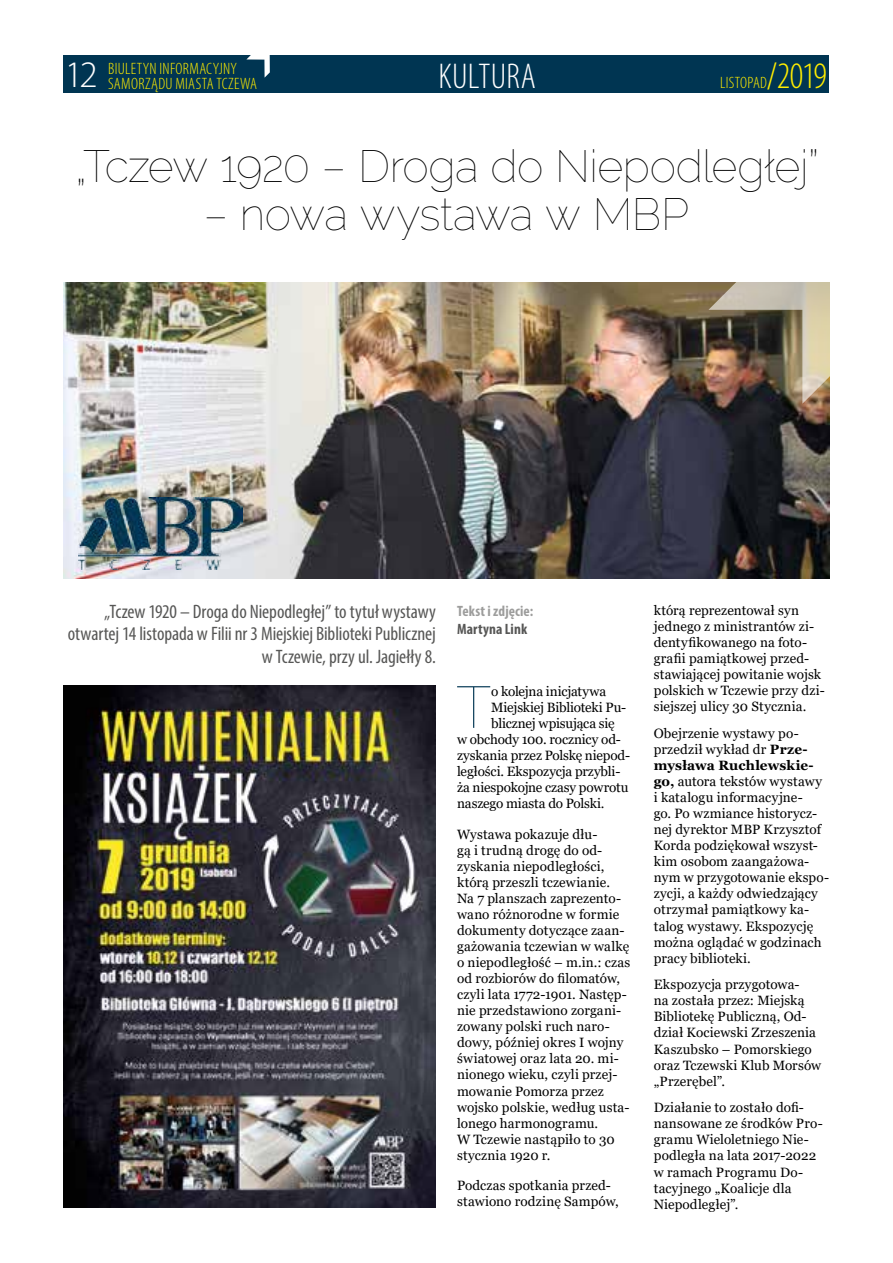
<style>
.page{position:relative;width:893px;height:1263px;background:#fff}
.page>*{position:absolute;margin:0;border:0;box-sizing:border-box;transform-origin:0 0}
.t1{font:100 58.65px "Raleway";color:#003552}
.t2{font:100 45px "Raleway";letter-spacing:-.015em;color:#000}
.t3{font:300 condensed 37.5px "Myriad Pro";color:#ffed00}
.t4{font:300 37.5px "Myriad Pro";color:#fff}
.t5{font:300 condensed 36px "Myriad Pro";letter-spacing:.01em;color:#fff}
.t6{font:condensed 19.5px/22.5px "Myriad Pro";letter-spacing:-.005em;color:#575756;text-align:right}
.t7{font:300 condensed 16.5px/15px "Myriad Pro";letter-spacing:.02em;color:#ffed00}
.t8{font:700 condensed 15px "Myriad Pro";letter-spacing:.005em;color:#9d9d9c}
.t9{font:700 condensed 15px "Myriad Pro";letter-spacing:.01em;color:#575756}
.t10{font:13.5px/16px "Georgia";letter-spacing:.01em;color:#000}
.t11{font:13.5px "Georgia";letter-spacing:-.01em;color:#000}
.t12{font:13.5px "Georgia";letter-spacing:-.015em;color:#000}
.s1{font-weight:700}
</style>
<div class="page">
<div style="left:64px;top:56px;width:765px;height:37px;background:#003552"></div>
<svg style="left:246px;top:55px;width:24px;height:23px"></svg>
<img style="left:64px;top:685px;width:372px;height:523px">
<img style="left:64px;top:283px;width:765px;height:295px">
<img style="left:708px;top:282px;width:122px;height:122px">
<img style="left:79px;top:497px;width:164px;height:73px">
<h3 class="t4" style="left:65px;top:54px;width:35px">12</h3>
<p class="t7" style="left:108px;top:61px;width:151px">BIULETYN INFORMACYJNY<br>SAMORZĄDU MIASTA TCZEWA</p>
<h3 class="t5" style="left:438px;top:54px;width:99px">KULTURA</h3>
<h3 class="t3" style="left:766px;top:53px;width:62px">/2019</h3>
<p class="t7" style="left:720px;top:75px;width:49px">LISTOPAD</p>
<h2 class="t2" style="left:74px;top:140px;width:747px">„Tczew 1920 – Droga do Niepodległej”</h2>
<h2 class="t2" style="left:204px;top:188px;width:487px">– nowa wystawa w MBP</h2>
<h3 class="t6" style="left:68px;top:600px;width:370px">„Tczew 1920 – Droga do Niepodległej” to tytuł wystawy otwartej 14 listopada w Filii nr 3 Miejskiej Biblioteki Publicznej w Tczewie, przy ul. Jagiełły 8.</h3>
<p class="t8" style="left:457px;top:601px;width:78px">Tekst i zdjęcie:</p>
<p class="t9" style="left:457px;top:619px;width:72px">Martyna Link</p>
<h1 class="t1" style="left:456px;top:673px;width:37px">T</h1>
<p class="t12" style="left:491px;top:683px;width:116px">o kolejna inicjatywa</p>
<p class="t12" style="left:491px;top:699px;width:136px">Miejskiej Biblioteki Pu-</p>
<p class="t12" style="left:491px;top:715px;width:125px">blicznej wpisująca się</p>
<p class="t11" style="left:457px;top:731px;width:165px">w obchody 100. rocznicy od-</p>
<p class="t11" style="left:457px;top:747px;width:174px">zyskania przez Polskę niepod-</p>
<p class="t10" style="left:457px;top:764px;width:165px">ległości. Ekspozycja przybli-</p>
<p class="t11" style="left:457px;top:779px;width:173px">ża niespokojne czasy powrotu</p>
<p class="t11" style="left:457px;top:795px;width:149px">naszego miasta do Polski.</p>
<p class="t10" style="left:457px;top:826px;width:175px">Wystawa pokazuje dłu-<br>gą i trudną drogę do od&shy;zyskania niepodległości, którą przeszli tczewianie.<br>Na 7 planszach zaprezento&shy;wano różnorodne w formie dokumenty dotyczące zaan&shy;gażowania tczewian w walkę o niepodległość – m.in.: czas od rozbiorów do filomatów, czyli lata 1772-1901. Następ&shy;nie przedstawiono zorgani&shy;zowany polski ruch naro&shy;dowy, później okres I wojny światowej oraz lata 20. mi&shy;nionego wieku, czyli przej&shy;mowanie Pomorza przez wojsko polskie, według usta&shy;lonego harmonogramu.<br>W Tczewie nastąpiło to 30 stycznia 1920 r.</p>
<p class="t10" style="left:457px;top:1178px;width:163px">Podczas spotkania przed&shy;stawiono rodzinę Sampów,</p>
<p class="t10" style="left:654px;top:602px;width:173px">którą reprezentował syn jednego z ministrantów zi&shy;dentyfikowanego na foto&shy;grafii pamiątkowej przed&shy;stawiającej powitanie wojsk polskich w Tczewie przy dzi&shy;siejszej ulicy 30 Stycznia.</p>
<p class="t10" style="left:654px;top:725px;width:177px">Obejrzenie wystawy po&shy;przedził wykład dr <span class="s1">Prze&shy;mysława Ruchlewskie&shy;go,</span> autora tekstów wystawy i katalogu informacyjne-<br>go. Po wzmiance historycz&shy;nej dyrektor MBP Krzysztof<br>Korda podziękował wszyst&shy;kim osobom zaangażowa&shy;nym w przygotowanie ekspo&shy;zycji, a każdy odwiedzający otrzymał pamiątkowy ka&shy;talog wystawy. Ekspozycję można oglądać w godzinach pracy biblioteki.</p>
<p class="t10" style="left:654px;top:977px;width:169px">Ekspozycja przygotowa-<br>na została przez: Miejską<br>Bibliotekę Publiczną, Od&shy;dział Kociewski Zrzeszenia<br>Kaszubsko – Pomorskiego oraz Tczewski Klub Morsów „Przerębel”.</p>
<p class="t10" style="left:654px;top:1100px;width:170px">Działanie to zostało dofi&shy;nansowane ze środków Pro&shy;gramu Wieloletniego Nie&shy;podległa na lata 2017-2022 w ramach Programu Do&shy;tacyjnego „Koalicje dla<br>Niepodległej”.</p>
</div>
